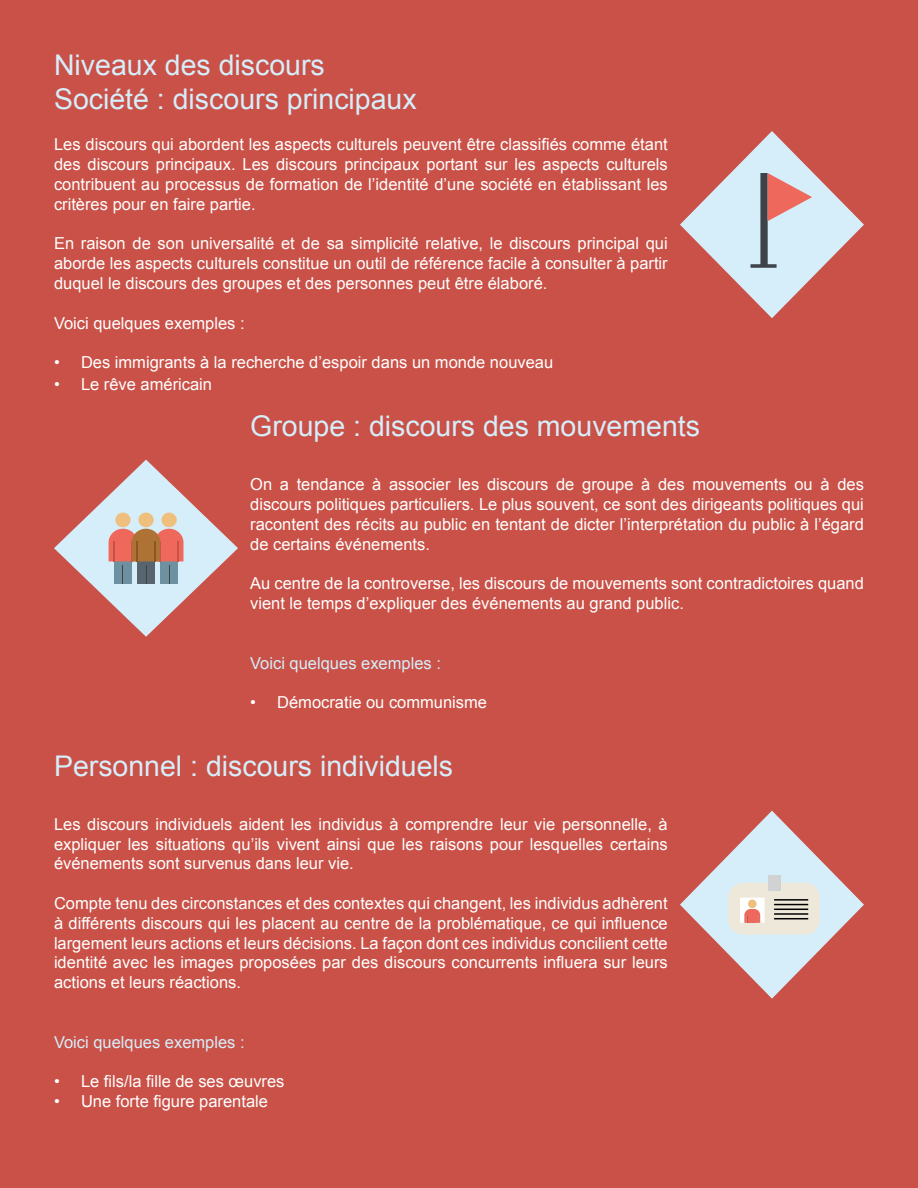
<style>
.page{position:relative;width:918px;height:1188px;background:#c95147}
.page>*{position:absolute;margin:0;border:0;box-sizing:border-box;transform-origin:0 0}
.heading-2_blue{font:28.5px "Arial";color:#d6edfa}
.heading-2{font:28.5px "Arial";color:#d6edfa}
.reg_text{font:16.5px/19.8px "Arial";color:#fff;text-align:justify}
.reg_text-2{font:16.5px "Arial";color:#d6edfa}
</style>
<div class="page">
<svg style="left:680px;top:131px;width:184px;height:187px"></svg>
<svg style="left:54px;top:460px;width:184px;height:177px"></svg>
<svg style="left:680px;top:811px;width:184px;height:188px"></svg>
<hr style="left:774px;top:899px;width:34px;height:2px;background:#000">
<hr style="left:774px;top:904px;width:34px;height:1px;background:#000">
<hr style="left:774px;top:909px;width:34px;height:1px;background:#000">
<hr style="left:774px;top:913px;width:34px;height:2px;background:#000">
<hr style="left:774px;top:918px;width:34px;height:1px;background:#000">
<p class="heading-2_blue" style="left:54px;top:46px;width:272px">Niveaux des discours</p>
<p class="heading-2_blue" style="left:54px;top:80px;width:364px">Société : discours principaux</p>
<p class="reg_text" style="left:54px;top:135px;width:615px">Les discours qui abordent les aspects culturels peuvent être classifiés comme étant des discours principaux. Les discours principaux portant sur les aspects culturels contribuent au processus de formation de l’identité d’une société en établissant les critères pour en faire partie.</p>
<p class="reg_text" style="left:54px;top:234px;width:615px">En raison de son universalité et de sa simplicité relative, le discours principal qui aborde les aspects culturels constitue un outil de référence facile à consulter à partir duquel le discours des groupes et des personnes peut être élaboré.</p>
<p class="reg_text" style="left:54px;top:313px;width:192px">Voici quelques exemples :</p>
<p class="reg_text" style="left:54px;top:353px;width:501px">• Des immigrants à la recherche d’espoir dans un monde nouveau</p>
<p class="reg_text" style="left:54px;top:374px;width:160px">• Le rêve américain</p>
<p class="heading-2" style="left:250px;top:408px;width:451px">Groupe : discours des mouvements</p>
<p class="reg_text" style="left:250px;top:475px;width:615px">On a tendance à associer les discours de groupe à des mouvements ou à des discours politiques particuliers. Le plus souvent, ce sont des dirigeants politiques qui racontent des récits au public en tentant de dicter l’interprétation du public à l’égard de certains événements.</p>
<p class="reg_text" style="left:250px;top:574px;width:615px">Au centre de la controverse, les discours de mouvements sont contradictoires quand vient le temps d’expliquer des événements au grand public.</p>
<p class="reg_text-2" style="left:250px;top:652px;width:192px">Voici quelques exemples :</p>
<p class="reg_text" style="left:250px;top:693px;width:238px">• Démocratie ou communisme</p>
<p class="heading-2_blue" style="left:54px;top:747px;width:401px">Personnel : discours individuels</p>
<p class="reg_text" style="left:54px;top:814px;width:615px">Les discours individuels aident les individus à comprendre leur vie personnelle, à expliquer les situations qu’ils vivent ainsi que les raisons pour lesquelles certains événements sont survenus dans leur vie.</p>
<p class="reg_text" style="left:54px;top:894px;width:615px">Compte tenu des circonstances et des contextes qui changent, les individus adhèrent à différents discours qui les placent au centre de la problématique, ce qui influence largement leurs actions et leurs décisions. La façon dont ces individus concilient cette identité avec les images proposées par des discours concurrents influera sur leurs actions et leurs réactions.</p>
<p class="reg_text-2" style="left:54px;top:1031px;width:192px">Voici quelques exemples :</p>
<p class="reg_text" style="left:54px;top:1072px;width:232px">• Le fils/la fille de ses œuvres</p>
<p class="reg_text" style="left:54px;top:1092px;width:216px">• Une forte figure parentale</p>
</div>
